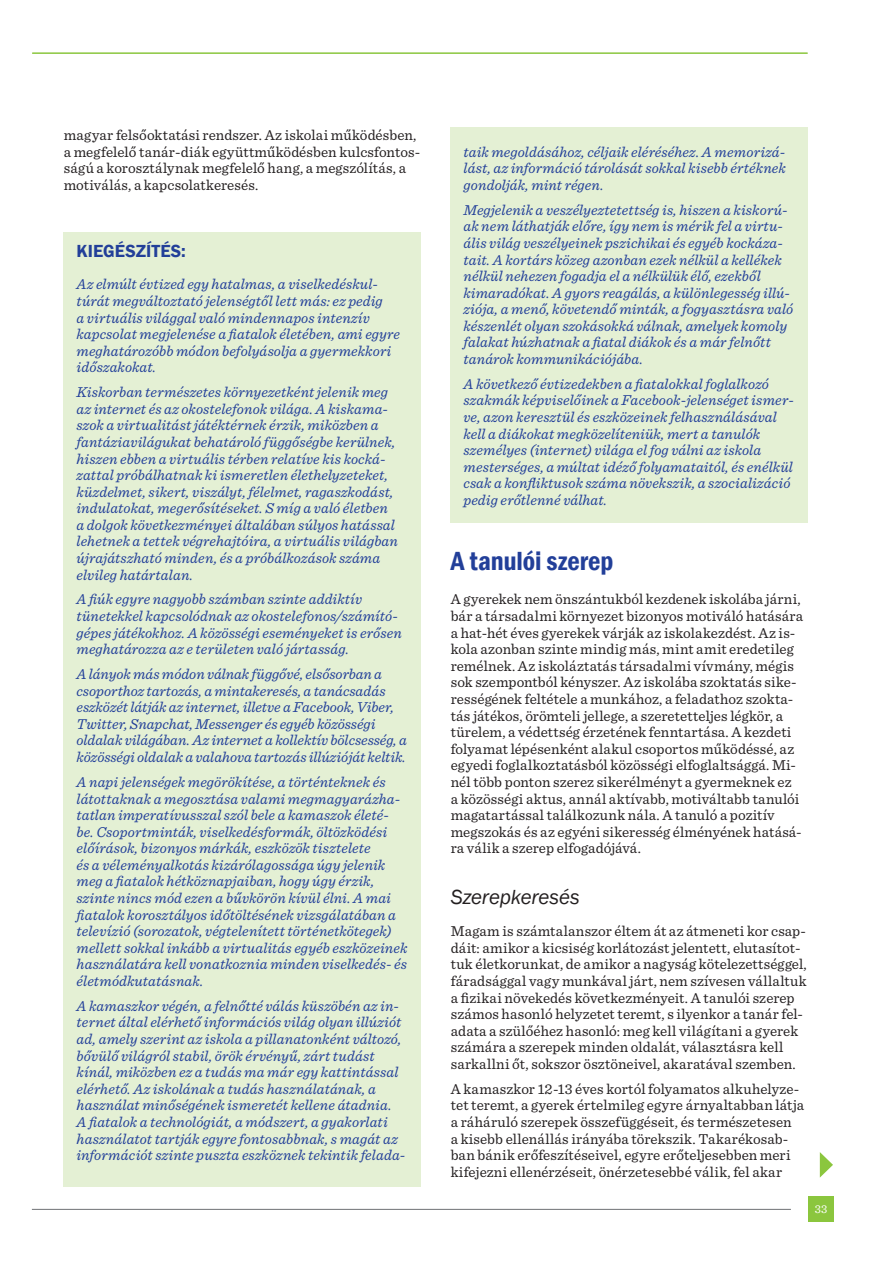
<style>
.page{position:relative;width:893px;height:1263px;background:#fff}
.page>*{position:absolute;margin:0;border:0;box-sizing:border-box;transform-origin:0 0}
.Alcím_cikk{font:600 condensed 27px "Franklin Gothic";letter-spacing:-.005em;color:#223f99}
.Alcím_cikk_2b{font:italic 21px "Franklin Gothic";letter-spacing:-.005em;color:#231f20}
.Acím_cikk_2{font:600 18px "Franklin Gothic";color:#223f99}
.Body_text_fél_sor_fö{font:italic 15px/16.6px "Sentinel";letter-spacing:.005em;color:#223f99}
.Body_text{font:15px/16.6px "Sentinel";letter-spacing:.005em;color:#231f20}
.Body_text_fél_sor_fö-2{font:15px/16.6px "Sentinel";letter-spacing:.005em;color:#231f20}
.Body_text-2{font:italic 15px/16.6px "Sentinel";letter-spacing:.005em;color:#223f99}
.Oldalszám{font:12px "Sentinel";color:#fff}
</style>
<div class="page">
<div style="left:808px;top:1197px;width:26px;height:25px;background:#8bc63e"></div>
<hr style="left:32px;top:1209px;width:759px;height:1px;background:#808285">
<hr style="left:33px;top:52px;width:774px;height:2px;background:#8bc63e">
<div style="left:64px;top:232px;width:357px;height:954px;background:#e4f0d4"></div>
<svg style="left:820px;top:1152px;width:13px;height:25px"></svg>
<div style="left:451px;top:128px;width:357px;height:395px;background:#e4f0d4"></div>
<p class="Body_text_fél_sor_fö-2" style="left:64px;top:126px;width:358px">magyar felsőoktatási rendszer. Az iskolai működésben, a megfelelő tanár-diák együttműködésben kulcsfontos&shy;ságú a korosztálynak megfelelő hang, a megszólítás, a motiválás, a kapcsolatkeresés.</p>
<p class="Acím_cikk_2" style="left:77px;top:240px;width:111px">KIEGÉSZÍTÉS:</p>
<p class="Body_text-2" style="left:77px;top:275px;width:325px">Az elmúlt évtized egy hatalmas, a viselkedéskul&shy;túrát megváltoztató jelenségtől lett más: ez pedig<br>a virtuális világgal való mindennapos intenzív kapcsolat megjelenése a fiatalok életében, ami egyre meghatározóbb módon befolyásolja a gyermekkori időszakokat.</p>
<p class="Body_text_fél_sor_fö" style="left:77px;top:383px;width:323px">Kiskorban természetes környezetként jelenik meg az internet és az okostelefonok világa. A kiskama&shy;szok a virtualitást játéktérnek érzik, miközben a fantáziavilágukat behatároló függőségbe kerülnek, hiszen ebben a virtuális térben relatíve kis kocká&shy;zattal próbálhatnak ki ismeretlen élethelyzeteket, küzdelmet, sikert, viszályt, félelmet, ragaszkodást, indulatokat, megerősítéseket. S míg a való életben a dolgok következményei általában súlyos hatással lehetnek a tettek végrehajtóira, a virtuális világban újrajátszható minden, és a próbálkozások száma elvileg határtalan.</p>
<p class="Body_text_fél_sor_fö" style="left:77px;top:590px;width:327px">A fiúk egyre nagyobb számban szinte addiktív tünetekkel kapcsolódnak az okostelefonos/számító&shy;gépes játékokhoz. A közösségi eseményeket is erősen meghatározza az e területen való jártasság.</p>
<p class="Body_text_fél_sor_fö" style="left:77px;top:665px;width:332px">A lányok más módon válnak függővé, elsősorban a csoporthoz tartozás, a mintakeresés, a tanácsadás eszközét látják az internet, illetve a Facebook, Viber, Twitter, Snapchat, Messenger és egyéb közösségi oldalak világában. Az internet a kollektív bölcsesség, a közösségi oldalak a valahova tartozás illúzióját keltik.</p>
<p class="Body_text_fél_sor_fö" style="left:77px;top:773px;width:332px">A napi jelenségek megörökítése, a történteknek és látottaknak a megosztása valami megmagyarázha&shy;tatlan imperatívusszal szól bele a kamaszok életé&shy;be. Csoportminták, viselkedésformák, öltözködési előírások, bizonyos márkák, eszközök tisztelete<br>és a véleményalkotás kizárólagossága úgy jelenik meg a fiatalok hétköznapjaiban, hogy úgy érzik, szinte nincs mód ezen a bűvkörön kívül élni. A mai fiatalok korosztályos időtöltésének vizsgálatában a televízió (sorozatok, végtelenített történetkötegek) mellett sokkal inkább a virtualitás egyéb eszközeinek használatára kell vonatkoznia minden viselkedés- és életmódkutatásnak.</p>
<p class="Body_text_fél_sor_fö" style="left:77px;top:996px;width:330px">A kamaszkor végén, a felnőtté válás küszöbén az in&shy;ternet által elérhető információs világ olyan illúziót ad, amely szerint az iskola a pillanatonként változó, bővülő világról stabil, örök érvényű, zárt tudást kínál, miközben ez a tudás ma már egy kattintással elérhető. Az iskolának a tudás használatának, a használat minőségének ismeretét kellene átadnia.<br>A fiatalok a technológiát, a módszert, a gyakorlati használatot tartják egyre fontosabbnak, s magát az információt szinte puszta eszköznek tekintik felada-</p>
<p class="Body_text_fél_sor_fö" style="left:463px;top:142px;width:324px;text-align:justify">taik megoldásához, céljaik eléréséhez. A memorizá&shy;lást, az információ tárolását sokkal kisebb értéknek gondolják, mint régen.</p>
<p class="Body_text_fél_sor_fö" style="left:463px;top:200px;width:331px">Megjelenik a veszélyeztetettség is, hiszen a kiskorú&shy;ak nem láthatják előre, így nem is mérik fel a virtu&shy;ális világ veszélyeinek pszichikai és egyéb kockáza&shy;tait. A kortárs közeg azonban ezek nélkül a kellékek nélkül nehezen fogadja el a nélkülük élő, ezekből kimaradókat. A gyors reagálás, a különlegesség illú&shy;ziója, a menő, követendő minták, a fogyasztásra való készenlét olyan szokásokká válnak, amelyek komoly falakat húzhatnak a fiatal diákok és a már felnőtt tanárok kommunikációjába.</p>
<p class="Body_text_fél_sor_fö" style="left:463px;top:375px;width:332px">A következő évtizedekben a fiatalokkal foglalkozó szakmák képviselőinek a Facebook-jelenséget ismer&shy;ve, azon keresztül és eszközeinek felhasználásával kell a diákokat megközelíteniük, mert a tanulók személyes (internet) világa el fog válni az iskola mesterséges, a múltat idéző folyamataitól, és enélkül csak a konfliktusok száma növekszik, a szocializáció pedig erőtlenné válhat.</p>
<p class="Alcím_cikk" style="left:451px;top:542px;width:164px">A tanulói szerep</p>
<p class="Body_text" style="left:451px;top:590px;width:354px">A gyerekek nem önszántukból kezdenek iskolába járni, bár a társadalmi környezet bizonyos motiváló hatására a hat-hét éves gyerekek várják az iskolakezdést. Az is&shy;kola azonban szinte mindig más, mint amit eredetileg remélnek. Az iskoláztatás társadalmi vívmány, mégis sok szempontból kényszer. Az iskolába szoktatás sike&shy;rességének feltétele a munkához, a feladathoz szokta&shy;tás játékos, örömteli jellege, a szeretetteljes légkör, a türelem, a védettség érzetének fenntartása. A kezdeti folyamat lépésenként alakul csoportos működéssé, az egyedi foglalkoztatásból közösségi elfoglaltsággá. Mi&shy;nél több ponton szerez sikerélményt a gyermeknek ez<br>a közösségi aktus, annál aktívabb, motiváltabb tanulói magatartással találkozunk nála. A tanuló a pozitív megszokás és az egyéni sikeresség élményének hatásá&shy;ra válik a szerep elfogadójává.</p>
<p class="Alcím_cikk_2b" style="left:451px;top:884px;width:131px">Szerepkeresés</p>
<p class="Body_text" style="left:451px;top:922px;width:358px">Magam is számtalanszor éltem át az átmeneti kor csap&shy;dáit: amikor a kicsiség korlátozást jelentett, elutasítot&shy;tuk életkorunkat, de amikor a nagyság kötelezettséggel, fáradsággal vagy munkával járt, nem szívesen vállaltuk a fizikai növekedés következményeit. A tanulói szerep számos hasonló helyzetet teremt, s ilyenkor a tanár fel&shy;adata a szülőéhez hasonló: meg kell világítani a gyerek számára a szerepek minden oldalát, választásra kell sarkallni őt, sokszor ösztöneivel, akaratával szemben.</p>
<p class="Body_text_fél_sor_fö-2" style="left:451px;top:1079px;width:355px">A kamaszkor 12-13 éves kortól folyamatos alkuhelyze&shy;tet teremt, a gyerek értelmileg egyre árnyaltabban látja a ráháruló szerepek összefüggéseit, és természetesen<br>a kisebb ellenállás irányába törekszik. Takarékosab&shy;ban bánik erőfeszítéseivel, egyre erőteljesebben meri kifejezni ellenérzéseit, önérzetesebbé válik, fel akar</p>
<p class="Oldalszám" style="left:815px;top:1200px;width:14px">33</p>
</div>
